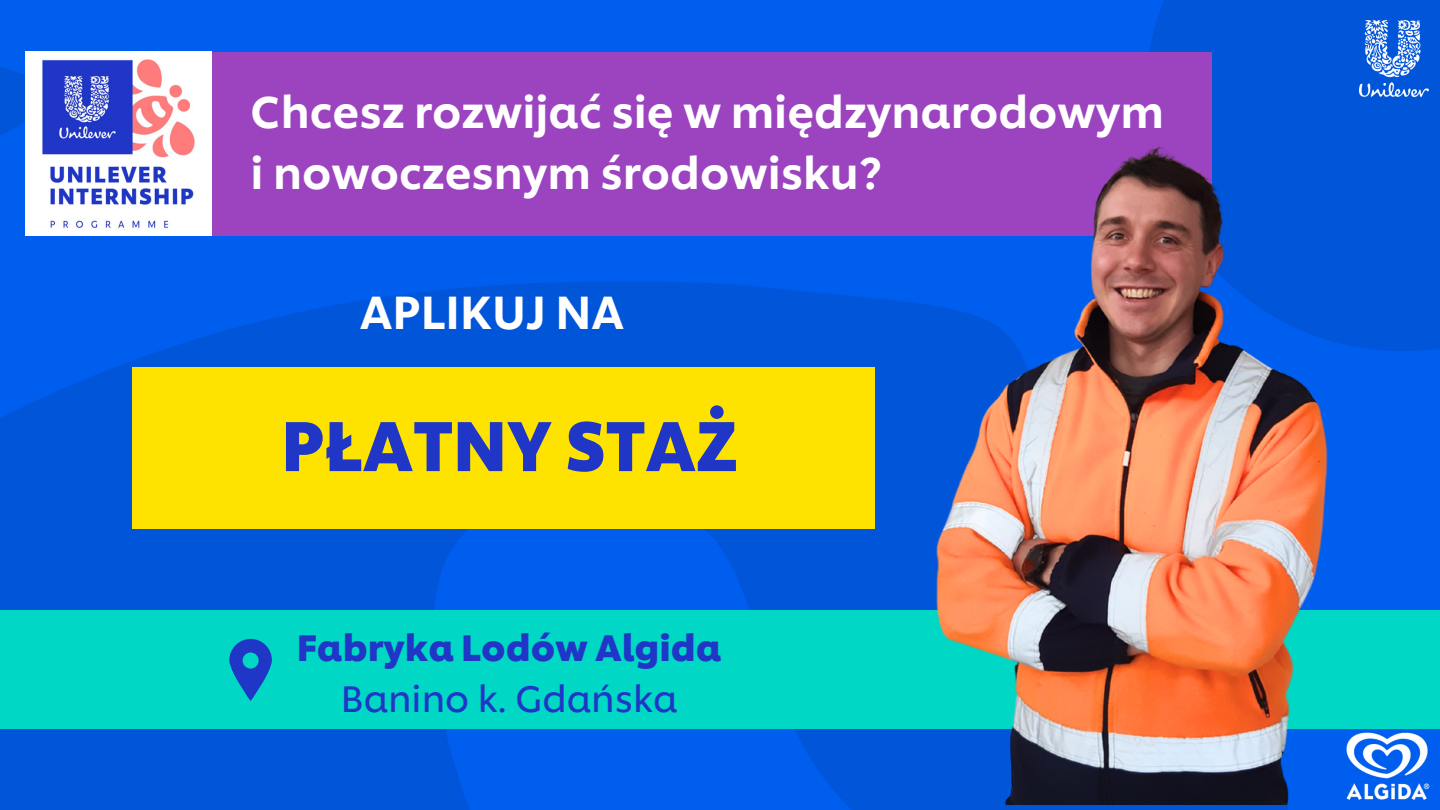
<style>
.page{position:relative;width:1440px;height:810px;background:#fff}
.page>*{position:absolute;margin:0;border:0;box-sizing:border-box;transform-origin:0 0}
.t1{font:700 69px "Unilever Shilling";color:#1f36c7}
.t2{font:500 46px "Unilever Shilling";color:#fff}
.t3{font:500 44px/61.5px "Unilever Shilling";color:#fff}
.t4{font:700 36.4px "Unilever Shilling";color:#1f36c7}
.t5{font:36.4px "Unilever Shilling";color:#1f36c7}
</style>
<div class="page">
<img style="left:0;top:0;width:1440px;height:810px">
<div style="left:132px;top:368px;width:742px;height:161px;background:#ffe300"></div>
<div style="left:176px;top:52px;width:1036px;height:184px;background:#9c44c0"></div>
<div style="left:0;top:611px;width:1440px;height:118px;background:#00d7c4"></div>
<svg style="left:229px;top:639px;width:43px;height:62px"></svg>
<img style="left:768px;top:75px;width:672px;height:729px">
<img style="left:1359px;top:20px;width:70px;height:77px">
<img style="left:1337px;top:715px;width:103px;height:89px">
<img style="left:26px;top:52px;width:186px;height:184px">
<p class="t3" style="left:251px;top:77px;width:915px">Chcesz rozwijać się w międzynarodowym i nowoczesnym środowisku?</p>
<h1 class="t2" style="left:360px;top:275px;width:266px">APLIKUJ NA</h1>
<p class="t1" style="left:281px;top:391px;width:458px">PŁATNY STAŻ</p>
<p class="t4" style="left:297px;top:619px;width:426px">Fabryka Lodów Algida</p>
<p class="t5" style="left:341px;top:670px;width:338px">Banino k. Gdańska</p>
</div>
